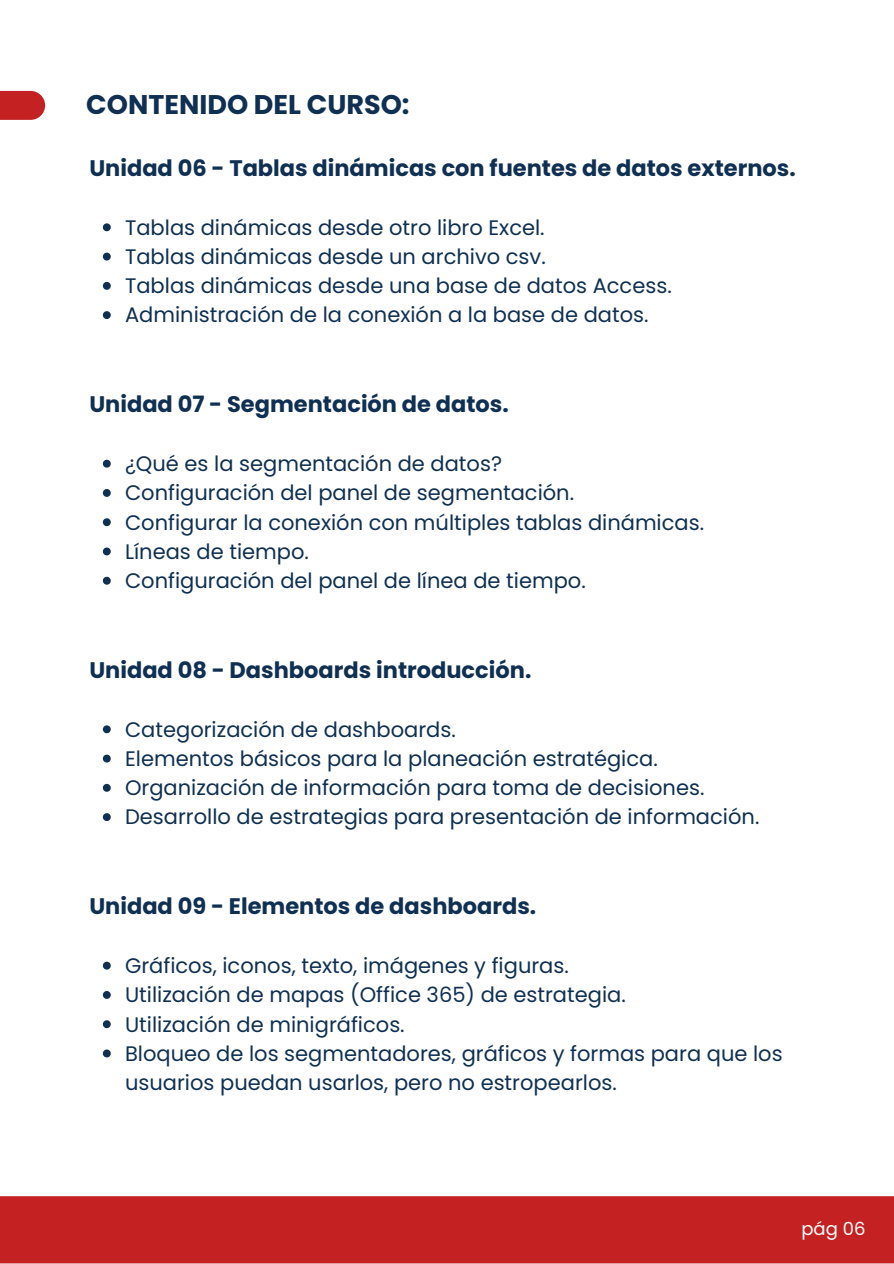
<style>
.page{position:relative;width:894px;height:1264px;background:#fff}
.page>*{position:absolute;margin:0;border:0;box-sizing:border-box;transform-origin:0 0}
.t1{font:700 27px "Poppins";color:#0f3052}
.t2{font:700 22.5px "Poppins";color:#0f3052}
.t3{font:21px/29.2px "Poppins";color:#0f3052}
.t4{font:18px "Poppins";color:#fff}
</style>
<div class="page">
<div style="left:0;top:1196px;width:893px;height:67px;background:#c42222"></div>
<svg style="left:0;top:91px;width:45px;height:29px"></svg>
<svg style="left:103px;top:223px;width:8px;height:8px"></svg>
<svg style="left:103px;top:253px;width:8px;height:7px"></svg>
<svg style="left:103px;top:282px;width:8px;height:8px"></svg>
<svg style="left:103px;top:311px;width:8px;height:8px"></svg>
<svg style="left:103px;top:460px;width:8px;height:7px"></svg>
<svg style="left:103px;top:489px;width:8px;height:8px"></svg>
<svg style="left:103px;top:518px;width:8px;height:8px"></svg>
<svg style="left:103px;top:547px;width:8px;height:8px"></svg>
<svg style="left:103px;top:577px;width:8px;height:7px"></svg>
<svg style="left:103px;top:725px;width:8px;height:8px"></svg>
<svg style="left:103px;top:754px;width:8px;height:8px"></svg>
<svg style="left:103px;top:784px;width:8px;height:7px"></svg>
<svg style="left:103px;top:813px;width:8px;height:8px"></svg>
<svg style="left:103px;top:961px;width:8px;height:8px"></svg>
<svg style="left:103px;top:991px;width:8px;height:7px"></svg>
<svg style="left:103px;top:1020px;width:8px;height:8px"></svg>
<svg style="left:103px;top:1049px;width:8px;height:8px"></svg>
<p class="t1" style="left:86px;top:85px;width:325px">CONTENIDO DEL CURSO:</p>
<p class="t2" style="left:89px;top:152px;width:707px">Unidad 06 - Tablas dinámicas con fuentes de datos externos.</p>
<p class="t3" style="left:125px;top:213px;width:548px">Tablas dinámicas desde otro libro Excel.<br>Tablas dinámicas desde un archivo csv.<br>Tablas dinámicas desde una base de datos Access.<br>Administración de la conexión a la base de datos.</p>
<p class="t2" style="left:89px;top:389px;width:421px">Unidad 07 - Segmentación de datos.</p>
<p class="t3" style="left:125px;top:449px;width:580px">¿Qué es la segmentación de datos?<br>Configuración del panel de segmentación.<br>Configurar la conexión con múltiples tablas dinámicas.<br>Líneas de tiempo.<br>Configuración del panel de línea de tiempo.</p>
<p class="t2" style="left:89px;top:654px;width:443px">Unidad 08 - Dashboards introducción.</p>
<p class="t3" style="left:125px;top:714px;width:635px">Categorización de dashboards.<br>Elementos básicos para la planeación estratégica.<br>Organización de información para toma de decisiones.<br>Desarrollo de estrategias para presentación de información.</p>
<p class="t2" style="left:89px;top:890px;width:448px">Unidad 09 - Elementos de dashboards.</p>
<p class="t3" style="left:125px;top:951px;width:659px">Gráficos, iconos, texto, imágenes y figuras.<br>Utilización de mapas (Office 365) de estrategia.<br>Utilización de minigráficos.<br>Bloqueo de los segmentadores, gráficos y formas para que los usuarios puedan usarlos, pero no estropearlos.</p>
<p class="t4" style="left:801px;top:1216px;width:65px">pág 06</p>
</div>
